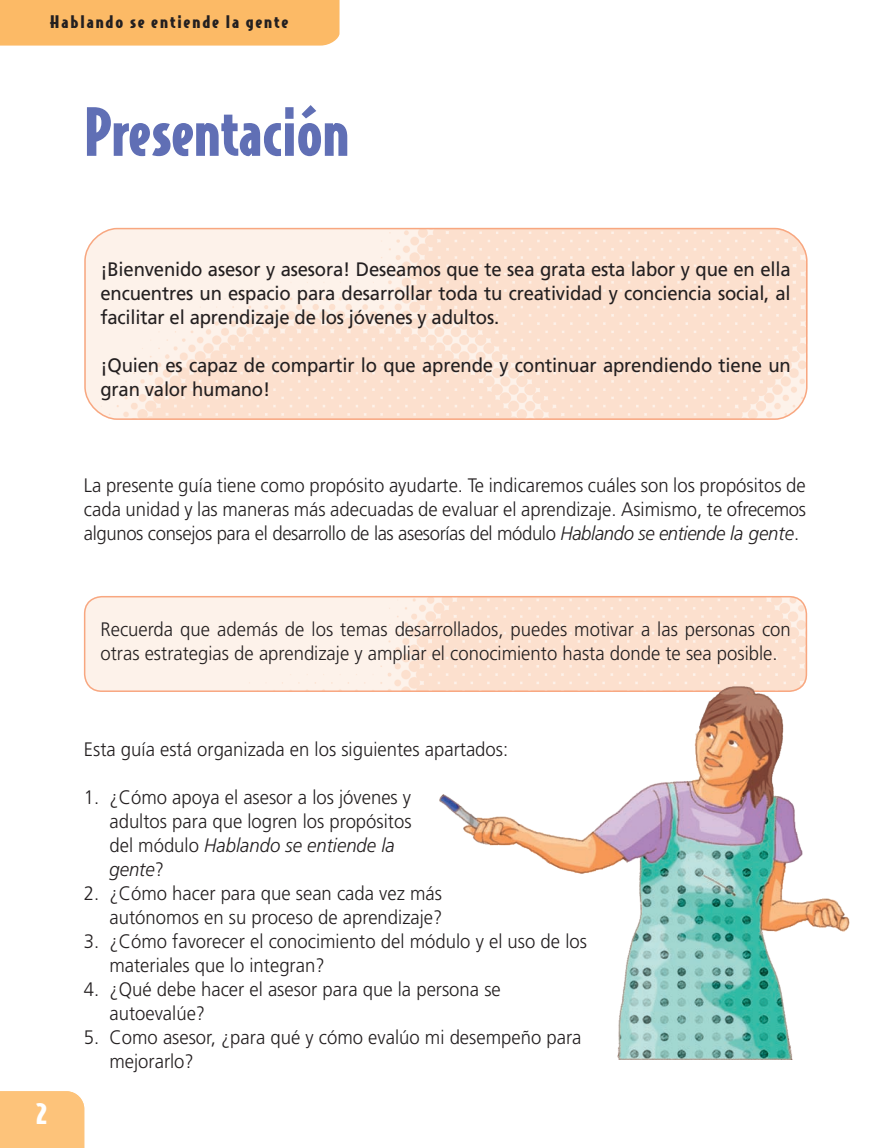
<style>
.page{position:relative;width:892px;height:1148px;background:#fff}
.page>*{position:absolute;margin:0;border:0;box-sizing:border-box;transform-origin:0 0}
.t1{font:900 63px "Bodega Sans";color:#606fb5}
.t2{font:900 27px "Bodega Sans";color:#fff;scale:1.2 1}
.t3{font:300 19.5px/24px "Frutiger";color:#231f20;scale:.95 1}
.t4{font:19.5px/24px "Frutiger";letter-spacing:-.01em;color:#231f20;text-align:justify;scale:.95 1}
.t5{font:900 16.5px "Bodega Sans";letter-spacing:.1em;color:#231f20;scale:1.15 1}
.s1{font-style:italic}
</style>
<div class="page">
<img style="left:84px;top:596px;width:723px;height:96px">
<div style="left:84px;top:596px;width:723px;height:96px;border:2px solid #f5814a;border-radius:17px"></div>
<img style="left:87px;top:228px;width:720px;height:189px">
<div style="left:84px;top:228px;width:723px;height:192px;border:2px solid #f5814a;border-radius:32px"></div>
<img style="left:436px;top:677px;width:414px;height:382px">
<div style="left:0;top:0;width:339px;height:46px;background:#fcba66"></div>
<div style="left:0;top:1091px;width:84px;height:57px;background:#fdc37a"></div>
<p class="t5" style="left:50px;top:10px;width:209px">Hablando se entiende la gente</p>
<h1 class="t1" style="left:84px;top:89px;width:267px">Presentación</h1>
<p class="t4" style="left:100px;top:257px;width:728px">¡Bienvenido asesor y asesora! Deseamos que te sea grata esta labor y que en ella encuentres un espacio para desarrollar toda tu creatividad y conciencia social, al facilitar el aprendizaje de los jóvenes y adultos.</p>
<p class="t4" style="left:100px;top:353px;width:728px">¡Quien es capaz de compartir lo que aprende y continuar aprendiendo tiene un gran valor humano!</p>
<p class="t3" style="left:84px;top:473px;width:761px;text-align:justify">La presente guía tiene como propósito ayudarte. Te indicaremos cuáles son los propósitos de cada unidad y las maneras más adecuadas de evaluar el aprendizaje. Asimismo, te ofrecemos algunos consejos para el desarrollo de las asesorías del módulo <span class="s1">Hablando se entiende la gente</span>.</p>
<p class="t3" style="left:100px;top:617px;width:728px">Recuerda que además de los temas desarrollados, puedes motivar a las personas con otras estrategias de aprendizaje y ampliar el conocimiento hasta donde te sea posible.</p>
<h2 class="t2" style="left:36px;top:1095px;width:11px">2</h2>
<p class="t3" style="left:84px;top:737px;width:448px">Esta guía está organizada en los siguientes apartados:</p>
<p class="t3" style="left:109px;top:785px;width:319px;text-indent:-26px">1. ¿Cómo apoya el asesor a los jóvenes y adultos para que logren los propósitos del módulo <span class="s1">Hablando se entiende la gente</span>?</p>
<p class="t3" style="left:84px;top:881px;width:379px;text-align:right">2. ¿Cómo hacer para que sean cada vez más autónomos en su proceso de aprendizaje?</p>
<p class="t3" style="left:109px;top:929px;width:504px;text-indent:-26px">3. ¿Cómo favorecer el conocimiento del módulo y el uso de los materiales que lo integran?</p>
<p class="t3" style="left:109px;top:977px;width:413px;text-indent:-26px">4. ¿Qué debe hacer el asesor para que la persona se autoevalúe?</p>
<p class="t3" style="left:109px;top:1025px;width:498px;text-indent:-26px">5. Como asesor, ¿para qué y cómo evalúo mi desempeño para mejorarlo?</p>
</div>
